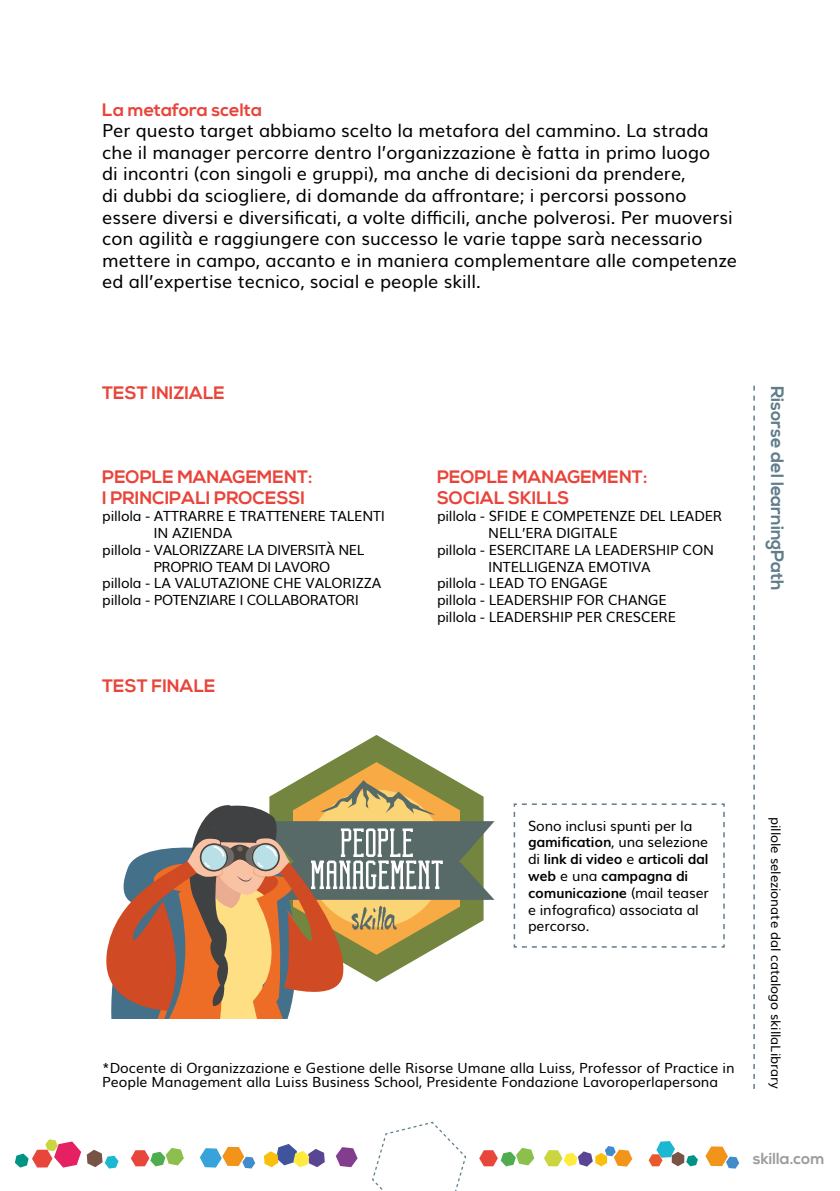
<style>
.page{position:relative;width:840px;height:1191px;background:#fff}
.page>*{position:absolute;margin:0;border:0;box-sizing:border-box;transform-origin:0 0}
.t1{font:18px/21.6px "Muli";color:#000}
.t2{font:700 18px "Nexa";color:#e9443a}
.t3{font:700 18px "Nexa";color:#617d8a}
.t4{font:700 16px "Nexa";color:#9d9d9c}
.t5{font:14px/16.8px "Muli";letter-spacing:-.01em;color:#000}
.t6{font:14px "Muli";letter-spacing:-.03em;color:#000}
.t7{font:13px "Muli";color:#000}
.s1{font-weight:700}
</style>
<div class="page">
<svg style="left:372px;top:1121px;width:94px;height:70px"></svg>
<svg style="left:335px;top:1147px;width:22px;height:20px"></svg>
<svg style="left:264px;top:1144px;width:60px;height:23px"></svg>
<svg style="left:200px;top:1146px;width:55px;height:22px"></svg>
<svg style="left:87px;top:1149px;width:31px;height:19px"></svg>
<svg style="left:15px;top:1139px;width:66px;height:28px"></svg>
<svg style="left:131px;top:1148px;width:53px;height:18px"></svg>
<svg style="left:479px;top:1147px;width:55px;height:19px"></svg>
<svg style="left:544px;top:1146px;width:88px;height:20px"></svg>
<svg style="left:648px;top:1141px;width:49px;height:25px"></svg>
<svg style="left:705px;top:1146px;width:33px;height:22px"></svg>
<svg style="left:513px;top:803px;width:212px;height:145px"></svg>
<svg style="left:329px;top:735px;width:95px;height:27px"></svg>
<svg style="left:106px;top:762px;width:388px;height:256px"></svg>
<svg style="left:753px;top:386px;width:1px;height:703px"></svg>
<p class="t2" style="left:102px;top:99px;width:161px">La metafora scelta</p>
<p class="t1" style="left:102px;top:118px;width:636px">Per questo target abbiamo scelto la metafora del cammino. La strada che il manager percorre dentro l’organizzazione è fatta in primo luogo<br>di incontri (con singoli e gruppi), ma anche di decisioni da prendere,<br>di dubbi da sciogliere, di domande da affrontare; i percorsi possono essere diversi e diversificati, a volte difficili, anche polverosi. Per muoversi con agilità e raggiungere con successo le varie tappe sarà necessario mettere in campo, accanto e in maniera complementare alle competenze ed all’expertise tecnico, social e people skill.</p>
<p class="t2" style="left:102px;top:382px;width:124px">TEST INIZIALE</p>
<p class="t2" style="left:102px;top:466px;width:212px">PEOPLE MANAGEMENT:</p>
<p class="t2" style="left:102px;top:488px;width:204px">I PRINCIPALI PROCESSI</p>
<p class="t5" style="left:102px;top:506px;width:284px">pillola - ATTRARRE E TRATTENERE TALENTI</p>
<p class="t5" style="left:153px;top:523px;width:80px">IN AZIENDA</p>
<p class="t6" style="left:102px;top:538px;width:263px">pillola - VALORIZZARE LA DIVERSITÀ NEL</p>
<p class="t6" style="left:153px;top:555px;width:178px">PROPRIO TEAM DI LAVORO</p>
<p class="t5" style="left:102px;top:574px;width:280px">pillola - LA VALUTAZIONE CHE VALORIZZA</p>
<p class="t6" style="left:102px;top:589px;width:258px">pillola - POTENZIARE I COLLABORATORI</p>
<p class="t2" style="left:102px;top:675px;width:115px">TEST FINALE</p>
<p class="t2" style="left:437px;top:466px;width:212px">PEOPLE MANAGEMENT:</p>
<p class="t2" style="left:437px;top:488px;width:134px">SOCIAL SKILLS</p>
<p class="t5" style="left:437px;top:506px;width:286px">pillola - SFIDE E COMPETENZE DEL LEADER</p>
<p class="t5" style="left:488px;top:523px;width:131px">NELL’ERA DIGITALE</p>
<p class="t5" style="left:437px;top:540px;width:278px">pillola - ESERCITARE LA LEADERSHIP CON</p>
<p class="t5" style="left:488px;top:557px;width:164px">INTELLIGENZA EMOTIVA</p>
<p class="t5" style="left:437px;top:574px;width:172px">pillola - LEAD TO ENGAGE</p>
<p class="t5" style="left:437px;top:590px;width:231px">pillola - LEADERSHIP FOR CHANGE</p>
<p class="t5" style="left:437px;top:607px;width:240px">pillola - LEADERSHIP PER CRESCERE</p>
<p class="t3" style="left:787px;top:386px;width:206px;rotate:90deg">Risorse del learningPath</p>
<p class="t5" style="left:528px;top:816px;width:182px">Sono inclusi spunti per la <span class="s1">gamification</span>, una selezione di <span class="s1">link di video</span> e <span class="s1">articoli dal web</span> e una <span class="s1">campagna di comunicazione</span> (mail teaser e infografica) associata al percorso.</p>
<p class="t5" style="left:102px;top:1060px;width:633px;line-height:14px">*Docente di Organizzazione e Gestione delle Risorse Umane alla Luiss, Professor of Practice in<br>People Management alla Luiss Business School, Presidente Fondazione Lavoroperlapersona</p>
<p class="t7" style="left:786px;top:817px;width:273px;rotate:90deg">pillole selezionate dal catalogo skillaLibrary</p>
<p class="t4" style="left:752px;top:1149px;width:73px">skilla.com</p>
</div>
